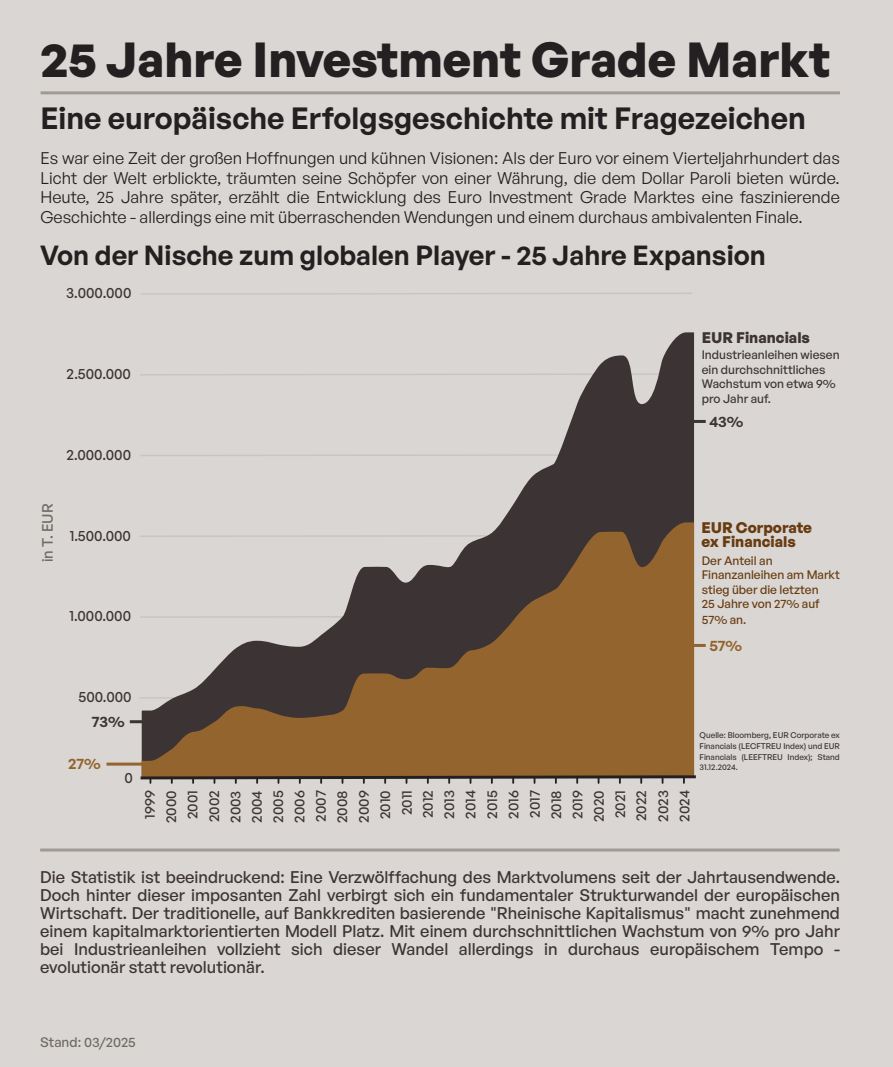
<style>
.page{position:relative;width:893px;height:1067px;background:#fff}
.page>*{position:absolute;margin:0;border:0;box-sizing:border-box;transform-origin:0 0}
.t1{font:700 48px "General Sans";color:#241f20}
.t2{font:600 30px "General Sans";color:#241f20}
.t3{font:600 27px "General Sans";color:#241f20}
.t4{font:500 16.5px/18px "General Sans";color:#3c3335;text-align:justify}
.t5{font:16.5px/19.8px "General Sans";color:#241f20;text-align:justify}
.t6{font:700 15px/13.6px "General Sans";color:#683c11}
.t7{font:700 15px "General Sans";color:#3c3335}
.t8{font:600 15px "General Sans";color:#3c3335}
.t9{font:600 15px "General Sans";color:#93642e}
.t10{font:500 14.7px "General Sans";color:#3c3335;scale:.96 1}
.t11{font:500 14.7px "General Sans";color:#6f6a64}
.t12{font:500 14.1px/21.5px "General Sans";color:#3c3335;text-align:center}
.t13{font:500 13.5px "General Sans";color:#6f6a64}
.t14{font:500 12px/14.4px "General Sans";color:#683c11}
.t15{font:500 12px/14.4px "General Sans";color:#3c3335}
.t16{font:500 8.1px/10.8px "General Sans";color:#3c3335;text-align:justify}
</style>
<div class="page">
<div style="left:0;top:0;width:893px;height:1066px;background:#dad6d3"></div>
<hr style="left:41px;top:91px;width:799px;height:3px;background:#a19a94">
<hr style="left:40px;top:848px;width:800px;height:3px;background:#a19a94">
<svg style="left:141px;top:293px;width:551px;height:2px"></svg>
<svg style="left:142px;top:332px;width:552px;height:190px"></svg>
<svg style="left:142px;top:522px;width:552px;height:251px;fill:#936435"></svg>
<svg style="left:140px;top:773px;width:556px;height:9px"></svg>
<svg style="left:130px;top:720px;width:12px;height:3px"></svg>
<hr style="left:107px;top:762px;width:36px;height:3px;background:#93642e">
<svg style="left:693px;top:420px;width:13px;height:3px"></svg>
<svg style="left:693px;top:644px;width:13px;height:3px"></svg>
<h1 class="t1" style="left:40px;top:28px;width:791px">25 Jahre Investment Grade Markt</h1>
<h2 class="t2" style="left:40px;top:99px;width:767px">Eine europäische Erfolgsgeschichte mit Fragezeichen</h2>
<p class="t5" style="left:40px;top:147px;width:801px">Es war eine Zeit der großen Hoffnungen und kühnen Visionen: Als der Euro vor einem Vierteljahrhundert das Licht der Welt erblickte, träumten seine Schöpfer von einer Währung, die dem Dollar Paroli bieten würde.<br>Heute, 25 Jahre später, erzählt die Entwicklung des Euro Investment Grade Marktes eine faszinierende Geschichte - allerdings eine mit überraschenden Wendungen und einem durchaus ambivalenten Finale.</p>
<h3 class="t3" style="left:40px;top:237px;width:727px">Von der Nische zum globalen Player - 25 Jahre Expansion</h3>
<p class="t10" style="left:66px;top:284px;width:69px">3.000.000</p>
<p class="t10" style="left:67px;top:364px;width:69px">2.500.000</p>
<p class="t10" style="left:66px;top:445px;width:69px">2.000.000</p>
<p class="t7" style="left:702px;top:328px;width:110px">EUR Financials</p>
<p class="t15" style="left:702px;top:347px;width:139px">Industrieanleihen wiesen ein durchschnittliches<br>Wachstum von etwa 9% pro Jahr auf.</p>
<p class="t8" style="left:709px;top:411px;width:36px">43%</p>
<p class="t11" style="left:38px;top:562px;width:60px;rotate:-90deg">in T. EUR</p>
<p class="t10" style="left:70px;top:526px;width:65px">1.500.000</p>
<p class="t10" style="left:69px;top:606px;width:66px">1.000.000</p>
<p class="t6" style="left:701px;top:520px;width:112px">EUR Corporate ex Financials</p>
<p class="t14" style="left:702px;top:553px;width:140px">Der Anteil an<br>Finanzanleihen am Markt stieg über die letzten<br>25 Jahre von 27% auf</p>
<p class="t14" style="left:702px;top:612px;width:46px">57% an.</p>
<p class="t9" style="left:709px;top:635px;width:34px">57%</p>
<p class="t10" style="left:79px;top:687px;width:57px">500.000</p>
<p class="t8" style="left:92px;top:712px;width:34px">73%</p>
<p class="t9" style="left:68px;top:754px;width:34px">27%</p>
<p class="t10" style="left:124px;top:768px;width:10px">0</p>
<p class="t12" style="left:139px;top:823px;width:35px;rotate:-90deg">1999<br>2000<br>2001<br>2002<br>2003<br>2004<br>2005<br>2006<br>2007<br>2008<br>2009<br>2010</p>
<p class="t12" style="left:417px;top:822px;width:34px;rotate:-90deg">2012<br>2013<br>2014<br>2015<br>2016<br>2017<br>2018<br>2019<br>2020<br>2021</p>
<p class="t12" style="left:652px;top:821px;width:33px;text-align:left;rotate:-90deg">2023<br>2024</p>
<p class="t12" style="left:396px;top:815px;width:27px;rotate:-90deg">2011</p>
<p class="t12" style="left:630px;top:821px;width:33px;rotate:-90deg">2022</p>
<p class="t16" style="left:700px;top:729px;width:142px">Quelle: Bloomberg, EUR Corporate ex Financials (LECFTREU Index) und EUR Financials (LEEFTREU Index); Stand 31.12.2024.</p>
<p class="t4" style="left:40px;top:867px;width:801px">Die Statistik ist beeindruckend: Eine Verzwölffachung des Marktvolumens seit der Jahrtausendwende.<br>Doch hinter dieser imposanten Zahl verbirgt sich ein fundamentaler Strukturwandel der europäischen Wirtschaft. Der traditionelle, auf Bankkrediten basierende "Rheinische Kapitalismus" macht zunehmend einem kapitalmarktorientierten Modell Platz. Mit einem durchschnittlichen Wachstum von 9% pro Jahr bei Industrieanleihen vollzieht sich dieser Wandel allerdings in durchaus europäischem Tempo - evolutionär statt revolutionär.</p>
<p class="t13" style="left:40px;top:1032px;width:97px">Stand: 03/2025</p>
</div>
